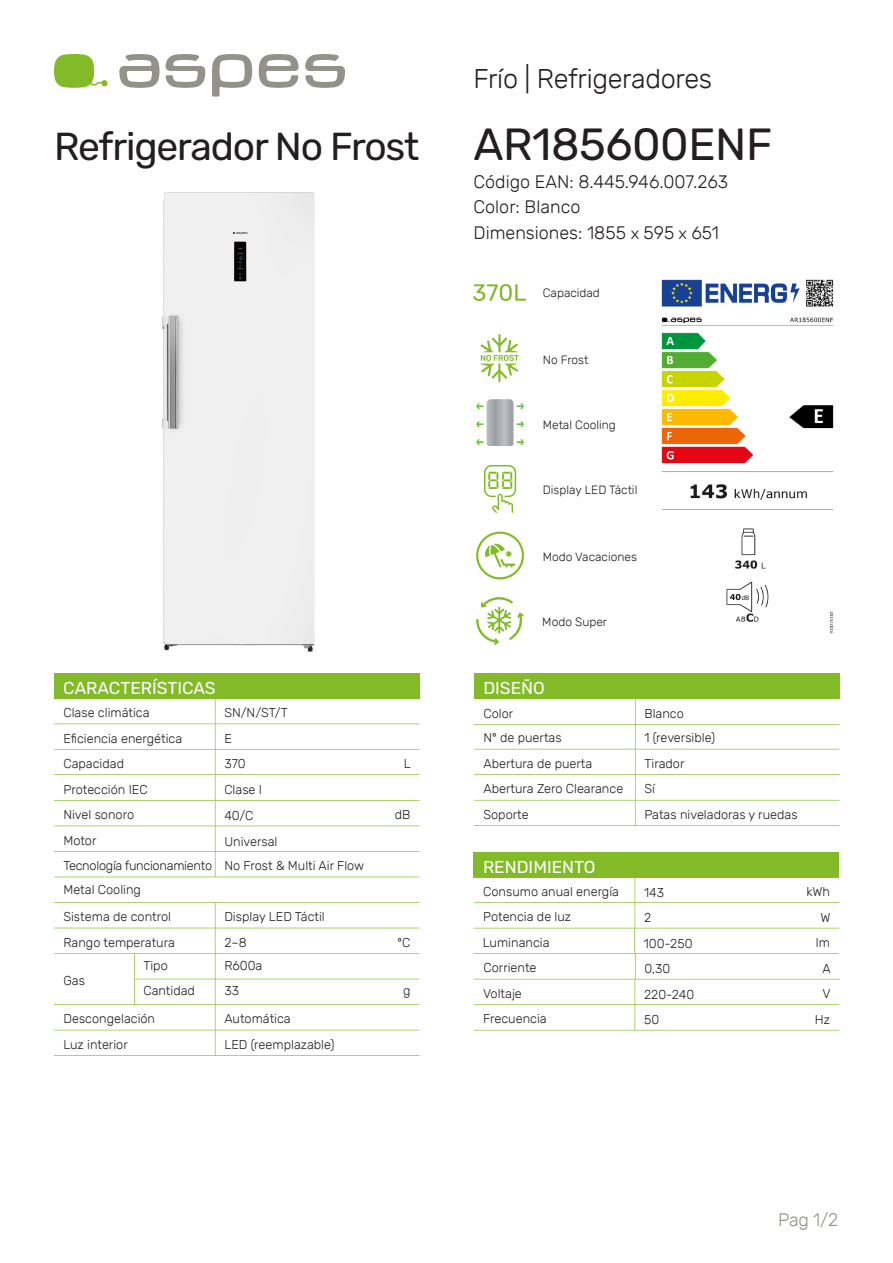
<style>
.page{position:relative;width:893px;height:1263px;background:#fff}
.page>*{position:absolute;margin:0;border:0;box-sizing:border-box;transform-origin:0 0}
.REFERENCIA{font:45px "Rubik";letter-spacing:-.01em;color:#231f20}
.FAMILIA{font:39px "Rubik";letter-spacing:-.03em;color:#231f20}
.SUB_TITULO{font:300 27px "Rubik";letter-spacing:-.01em;color:#231f20}
.TEXTO{font:300 18px "Rubik";color:#231f20}
.SUB_TITULO-2{font:300 18px "Rubik";color:#939288}
.TITULO_TABLA{font:17.25px "Rubik";color:#fff}
.TEXTO_TABLA{font:300 12.75px "Rubik";color:#231f20}
.TEXTO_TABLA-2{font:300 12.75px "Rubik";letter-spacing:-.02em;color:#231f20}
.UNIDADES_TABLA{font:300 12.75px "Rubik";color:#231f20}
.INFO_ICONOS{font:300 12px "Rubik";color:#231f20}
.s1{font-size:16.5px}
</style>
<div class="page">
<svg style="left:212px;top:54px;width:40px;height:43px"></svg>
<svg style="left:305px;top:54px;width:40px;height:34px"></svg>
<svg style="left:259px;top:54px;width:40px;height:34px"></svg>
<svg style="left:119px;top:54px;width:86px;height:34px"></svg>
<svg style="left:54px;top:54px;width:54px;height:34px"></svg>
<div style="left:54px;top:673px;width:365px;height:26px;background:#82bb27"></div>
<svg style="left:54px;top:699px;width:365px;height:178px"></svg>
<div style="left:162px;top:192px;width:152px;height:460px;background:#f0f0f0"></div>
<img style="left:661px;top:279px;width:173px;height:355px">
<svg style="left:474px;top:699px;width:365px;height:127px"></svg>
<div style="left:474px;top:852px;width:365px;height:26px;background:#82bb27"></div>
<div style="left:474px;top:673px;width:365px;height:26px;background:#82bb27"></div>
<svg style="left:473px;top:877px;width:366px;height:153px"></svg>
<svg style="left:54px;top:902px;width:365px;height:154px"></svg>
<svg style="left:473px;top:284px;width:53px;height:17px"></svg>
<svg style="left:476px;top:399px;width:48px;height:47px"></svg>
<svg style="left:480px;top:334px;width:39px;height:48px"></svg>
<svg style="left:484px;top:465px;width:32px;height:48px"></svg>
<svg style="left:476px;top:532px;width:48px;height:47px"></svg>
<svg style="left:476px;top:597px;width:48px;height:48px"></svg>
<p class="SUB_TITULO" style="left:473px;top:63px;width:240px">Frío | Refrigeradores</p>
<p class="FAMILIA" style="left:54px;top:125px;width:367px">Refrigerador No Frost</p>
<p class="REFERENCIA" style="left:473px;top:119px;width:300px">AR185600ENF</p>
<p class="TEXTO" style="left:473px;top:171px;width:256px">Código EAN: 8.445.946.007.263</p>
<p class="TEXTO" style="left:473px;top:197px;width:108px">Color: Blanco</p>
<p class="TEXTO" style="left:473px;top:222px;width:247px">Dimensiones: 1855 <span class="s1">x</span> 595 <span class="s1">x</span> 651</p>
<p class="INFO_ICONOS" style="left:543px;top:287px;width:59px">Capacidad</p>
<p class="INFO_ICONOS" style="left:543px;top:353px;width:47px">No Frost</p>
<p class="INFO_ICONOS" style="left:543px;top:418px;width:75px">Metal Cooling</p>
<p class="INFO_ICONOS" style="left:543px;top:484px;width:96px">Display LED Táctil</p>
<p class="INFO_ICONOS" style="left:543px;top:550px;width:96px">Modo Vacaciones</p>
<p class="TITULO_TABLA" style="left:63px;top:678px;width:154px">CARACTERÍSTICAS</p>
<p class="TEXTO_TABLA" style="left:63px;top:731px;width:120px">Eficiencia energética</p>
<p class="TEXTO_TABLA" style="left:224px;top:731px;width:9px">E</p>
<p class="TEXTO_TABLA" style="left:63px;top:756px;width:62px">Capacidad</p>
<p class="TEXTO_TABLA" style="left:224px;top:756px;width:23px">370</p>
<p class="TEXTO_TABLA" style="left:63px;top:782px;width:86px">Protección IEC</p>
<p class="TEXTO_TABLA" style="left:224px;top:782px;width:39px">Clase I</p>
<p class="TEXTO_TABLA" style="left:63px;top:705px;width:88px">Clase climática</p>
<p class="TEXTO_TABLA" style="left:224px;top:705px;width:65px">SN/N/ST/T</p>
<p class="UNIDADES_TABLA" style="left:404px;top:757px;width:8px">L</p>
<p class="TEXTO_TABLA" style="left:63px;top:807px;width:72px">Nivel sonoro</p>
<p class="TEXTO_TABLA" style="left:224px;top:808px;width:31px">40/C</p>
<p class="UNIDADES_TABLA" style="left:395px;top:808px;width:17px">dB</p>
<p class="TEXTO_TABLA" style="left:63px;top:833px;width:35px">Motor</p>
<p class="TEXTO_TABLA" style="left:224px;top:834px;width:55px">Universal</p>
<p class="TEXTO_TABLA-2" style="left:63px;top:859px;width:150px">Tecnología funcionamiento</p>
<p class="TEXTO_TABLA" style="left:224px;top:859px;width:141px">No Frost &amp; Multi Air Flow</p>
<p class="TEXTO_TABLA" style="left:63px;top:910px;width:109px">Sistema de control</p>
<p class="TEXTO_TABLA" style="left:224px;top:910px;width:102px">Display LED Táctil</p>
<p class="TEXTO_TABLA" style="left:63px;top:935px;width:113px">Rango temperatura</p>
<p class="TEXTO_TABLA" style="left:224px;top:935px;width:24px">2~8</p>
<p class="TEXTO_TABLA" style="left:63px;top:883px;width:79px">Metal Cooling</p>
<p class="UNIDADES_TABLA" style="left:397px;top:935px;width:14px">ºC</p>
<p class="TEXTO_TABLA" style="left:63px;top:973px;width:23px">Gas</p>
<p class="TEXTO_TABLA" style="left:143px;top:959px;width:26px">Tipo</p>
<p class="TEXTO_TABLA" style="left:143px;top:984px;width:53px">Cantidad</p>
<p class="TEXTO_TABLA" style="left:224px;top:959px;width:40px">R600a</p>
<p class="TEXTO_TABLA" style="left:224px;top:984px;width:16px">33</p>
<p class="UNIDADES_TABLA" style="left:403px;top:984px;width:9px">g</p>
<p class="TEXTO_TABLA" style="left:63px;top:1012px;width:93px">Descongelación</p>
<p class="TEXTO_TABLA" style="left:224px;top:1012px;width:68px">Automática</p>
<p class="TEXTO_TABLA" style="left:63px;top:1037px;width:66px">Luz interior</p>
<p class="TEXTO_TABLA" style="left:224px;top:1037px;width:112px">LED (reemplazable)</p>
<p class="INFO_ICONOS" style="left:542px;top:616px;width:66px">Modo Super</p>
<p class="TITULO_TABLA" style="left:483px;top:678px;width:63px">DISEÑO</p>
<p class="TEXTO_TABLA" style="left:483px;top:706px;width:31px">Color</p>
<p class="TEXTO_TABLA" style="left:644px;top:706px;width:41px">Blanco</p>
<p class="TEXTO_TABLA" style="left:483px;top:731px;width:80px">Nº de puertas</p>
<p class="TEXTO_TABLA" style="left:644px;top:731px;width:72px">1 (reversible)</p>
<p class="TEXTO_TABLA" style="left:483px;top:782px;width:141px">Abertura Zero Clearance</p>
<p class="TEXTO_TABLA" style="left:644px;top:782px;width:12px">Sí</p>
<p class="TEXTO_TABLA" style="left:483px;top:756px;width:110px">Abertura de puerta</p>
<p class="TEXTO_TABLA" style="left:644px;top:756px;width:42px">Tirador</p>
<p class="TEXTO_TABLA" style="left:483px;top:807px;width:47px">Soporte</p>
<p class="TEXTO_TABLA" style="left:644px;top:807px;width:155px">Patas niveladoras y ruedas</p>
<p class="TITULO_TABLA" style="left:483px;top:857px;width:114px">RENDIMIENTO</p>
<p class="TEXTO_TABLA" style="left:483px;top:884px;width:137px">Consumo anual energía</p>
<p class="TEXTO_TABLA" style="left:644px;top:885px;width:22px">143</p>
<p class="UNIDADES_TABLA" style="left:806px;top:884px;width:25px">kWh</p>
<p class="TEXTO_TABLA" style="left:483px;top:910px;width:90px">Potencia de luz</p>
<p class="TEXTO_TABLA" style="left:644px;top:911px;width:9px">2</p>
<p class="UNIDADES_TABLA" style="left:820px;top:910px;width:12px">W</p>
<p class="TEXTO_TABLA" style="left:483px;top:935px;width:68px">Luminancia</p>
<p class="TEXTO_TABLA" style="left:644px;top:936px;width:50px">100-250</p>
<p class="UNIDADES_TABLA" style="left:816px;top:936px;width:16px">lm</p>
<p class="TEXTO_TABLA" style="left:483px;top:961px;width:55px">Corriente</p>
<p class="TEXTO_TABLA" style="left:644px;top:962px;width:27px">0,30</p>
<p class="UNIDADES_TABLA" style="left:822px;top:961px;width:10px">A</p>
<p class="TEXTO_TABLA" style="left:483px;top:986px;width:40px">Voltaje</p>
<p class="TEXTO_TABLA" style="left:644px;top:987px;width:52px">220-240</p>
<p class="UNIDADES_TABLA" style="left:822px;top:987px;width:10px">V</p>
<p class="TEXTO_TABLA" style="left:483px;top:1012px;width:65px">Frecuencia</p>
<p class="TEXTO_TABLA" style="left:644px;top:1013px;width:17px">50</p>
<p class="UNIDADES_TABLA" style="left:815px;top:1012px;width:17px">Hz</p>
<p class="SUB_TITULO-2" style="left:778px;top:1209px;width:62px">Pag 1/2</p>
</div>
